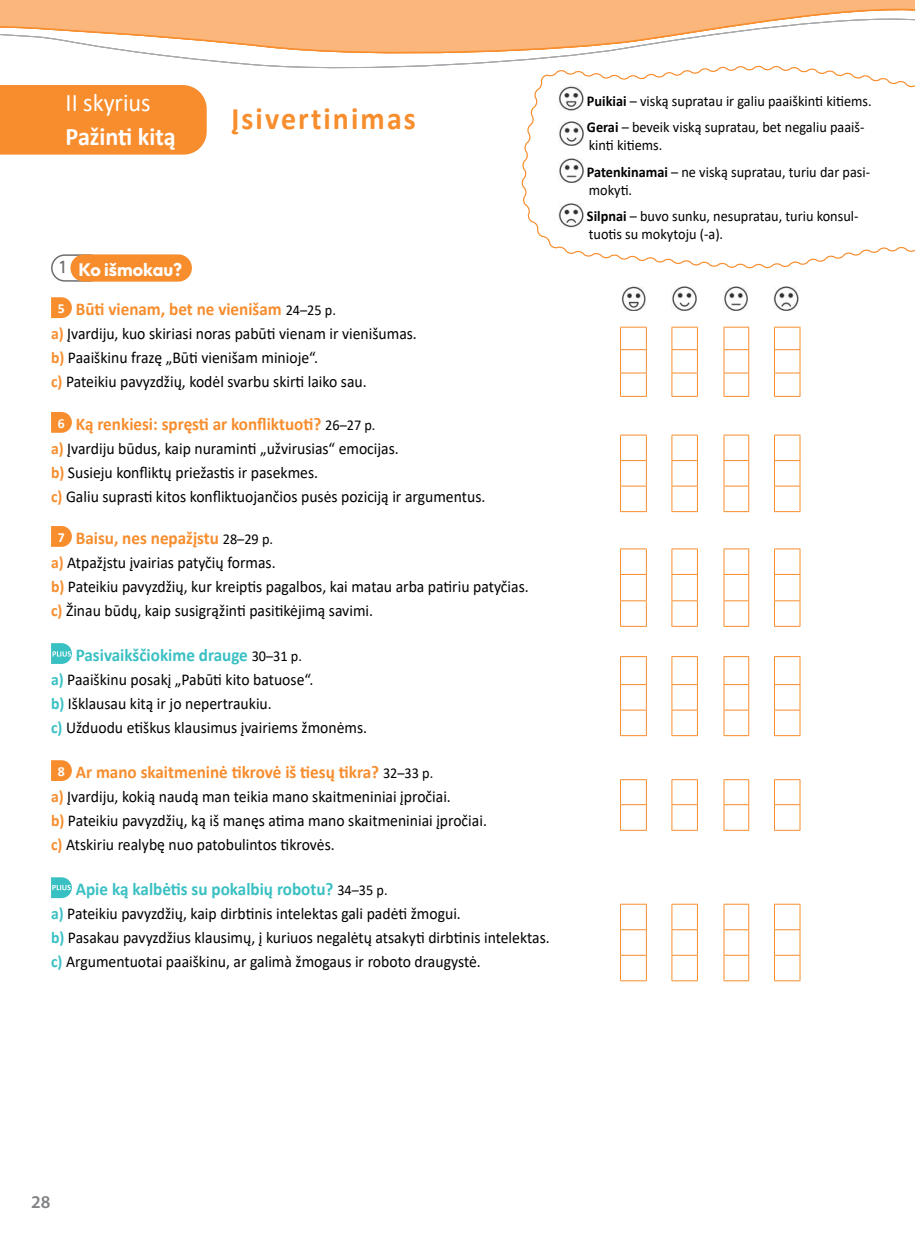
<style>
.page{position:relative;width:915px;height:1234px;background:#fff}
.page>*{position:absolute;margin:0;border:0;box-sizing:border-box;transform-origin:0 0}
.t1{font:700 31.5px "Calibri";letter-spacing:.07em;color:#f78d2d;scale:.95 1}
.t2{font:700 25.35px "Calibri";color:#fff;scale:.95 1}
.t3{font:25.35px "Calibri";color:#fff;scale:.95 1}
.t4{font:700 18px "Calibri";color:#f78d2d;scale:.95 1}
.t5{font:700 18px "Calibri";color:#39c0c3;scale:.95 1}
.t6{font:700 18px "Outfit";color:#fff}
.t7{font:600 18px "Myriad Pro";color:#808285}
.t8{font:16.5px/24px "Calibri";color:#000;scale:.95 1}
.t9{font:15px/26.5px "Calibri";color:#000;scale:.95 1}
.s1{font-family:"Autour One";font-weight:400;font-size:15.3px;color:#6d6e71}
.s2{font-size:13.8px;color:#fff}
.s3{font-weight:400;font-size:15px;color:#000}
.s4{font-weight:700;color:#f78d2d}
.s5{font-weight:700;color:#39c0c3}
.s6{font-weight:700}
</style>
<div class="page">
<div style="left:0;top:85px;width:207px;height:70px;background:#f78d2d"></div>
<svg style="left:0;top:0;width:914px;height:69px"></svg>
<div style="left:51px;top:254px;width:52px;height:27px;border:2px solid #6d6e71;border-radius:13px"></div>
<div style="left:70px;top:254px;width:122px;height:27px;background:#f78d2d;border-radius:14px"></div>
<svg style="left:51px;top:297px;width:21px;height:21px"></svg>
<svg style="left:51px;top:412px;width:21px;height:20px"></svg>
<svg style="left:51px;top:526px;width:21px;height:20px"></svg>
<svg style="left:51px;top:760px;width:21px;height:20px"></svg>
<svg style="left:723px;top:327px;width:26px;height:70px"></svg>
<svg style="left:774px;top:327px;width:26px;height:70px"></svg>
<svg style="left:671px;top:327px;width:26px;height:70px"></svg>
<svg style="left:620px;top:327px;width:26px;height:70px"></svg>
<svg style="left:723px;top:434px;width:26px;height:78px"></svg>
<svg style="left:620px;top:434px;width:26px;height:78px"></svg>
<svg style="left:671px;top:434px;width:26px;height:78px"></svg>
<svg style="left:774px;top:434px;width:26px;height:78px"></svg>
<svg style="left:774px;top:548px;width:26px;height:79px"></svg>
<svg style="left:723px;top:548px;width:26px;height:79px"></svg>
<svg style="left:671px;top:548px;width:26px;height:79px"></svg>
<svg style="left:620px;top:548px;width:26px;height:79px"></svg>
<svg style="left:774px;top:656px;width:26px;height:80px"></svg>
<svg style="left:723px;top:656px;width:26px;height:80px"></svg>
<svg style="left:671px;top:656px;width:26px;height:80px"></svg>
<svg style="left:620px;top:656px;width:26px;height:80px"></svg>
<svg style="left:774px;top:779px;width:26px;height:51px"></svg>
<svg style="left:774px;top:903px;width:26px;height:78px"></svg>
<svg style="left:723px;top:779px;width:26px;height:51px"></svg>
<svg style="left:723px;top:903px;width:26px;height:78px"></svg>
<svg style="left:671px;top:779px;width:26px;height:51px"></svg>
<svg style="left:671px;top:903px;width:26px;height:78px"></svg>
<svg style="left:620px;top:779px;width:26px;height:51px"></svg>
<svg style="left:620px;top:903px;width:26px;height:78px"></svg>
<img style="left:724px;top:286px;width:24px;height:24px">
<img style="left:773px;top:286px;width:25px;height:24px">
<img style="left:621px;top:286px;width:25px;height:24px">
<img style="left:671px;top:286px;width:25px;height:24px">
<svg style="left:51px;top:877px;width:21px;height:20px"></svg>
<svg style="left:51px;top:643px;width:21px;height:20px"></svg>
<svg style="left:520px;top:64px;width:394px;height:205px"></svg>
<h2 class="t3" style="left:66px;top:85px;width:91px">II skyrius</h2>
<h2 class="t2" style="left:66px;top:119px;width:117px">Pažinti kitą</h2>
<h1 class="t1" style="left:231px;top:96px;width:195px">Įsivertinimas</h1>
<p class="t6" style="left:59px;top:257px;width:124px"><span class="s1">1</span> Ko išmokau?</p>
<p class="t4" style="left:58px;top:296px;width:294px"><span class="s2">5</span> Būti vienam, bet ne vienišam <span class="s3">24–25 p.</span></p>
<p class="t8" style="left:51px;top:321px;width:386px"><span class="s4">a)</span> Įvardiju, kuo skiriasi noras pabūti vienam ir vienišumas. <span class="s4">b)</span> Paaiškinu frazę „Būti vienišam minioje“.<br><span class="s4">c)</span> Pateikiu pavyzdžių, kodėl svarbu skirti laiko sau.</p>
<p class="t4" style="left:58px;top:411px;width:335px"><span class="s2">6</span> Ką renkiesi: spręsti ar konfliktuoti? <span class="s3">26–27 p.</span></p>
<p class="t8" style="left:51px;top:436px;width:458px"><span class="s4">a)</span> Įvardiju būdus, kaip nuraminti „užvirusias“ emocijas.<br><span class="s4">b)</span> Susieju konfliktų priežastis ir pasekmes.<br><span class="s4">c)</span> Galiu suprasti kitos konfliktuojančios pusės poziciją ir argumentus.</p>
<p class="t4" style="left:58px;top:525px;width:228px"><span class="s2">7</span> Baisu, nes nepažįstu <span class="s3">28–29 p.</span></p>
<p class="t8" style="left:51px;top:550px;width:504px"><span class="s4">a)</span> Atpažįstu įvairias patyčių formas.<br><span class="s4">b)</span> Pateikiu pavyzdžių, kur kreiptis pagalbos, kai matau arba patiriu patyčias. <span class="s4">c)</span> Žinau būdų, kaip susigrąžinti pasitikėjimą savimi.</p>
<p class="t5" style="left:76px;top:642px;width:240px">Pasivaikščiokime drauge <span class="s3">30–31 p.</span></p>
<p class="t8" style="left:51px;top:667px;width:334px"><span class="s5">a)</span> Paaiškinu posakį „Pabūti kito batuose“.<br><span class="s5">b)</span> Išklausau kitą ir jo nepertraukiu.<br><span class="s5">c)</span> Užduodu etiškus klausimus įvairiems žmonėms.</p>
<p class="t4" style="left:58px;top:759px;width:396px"><span class="s2">8</span> Ar mano skaitmeninė tikrovė iš tiesų tikra? <span class="s3">32–33 p.</span></p>
<p class="t8" style="left:51px;top:784px;width:460px"><span class="s4">a)</span> Įvardiju, kokią naudą man teikia mano skaitmeniniai įpročiai.<br><span class="s4">b)</span> Pateikiu pavyzdžių, ką iš manęs atima mano skaitmeniniai įpročiai. <span class="s4">c)</span> Atskiriu realybę nuo patobulintos tikrovės.</p>
<p class="t5" style="left:76px;top:876px;width:330px">Apie ką kalbėtis su pokalbių robotu? <span class="s3">34–35 p.</span></p>
<p class="t8" style="left:51px;top:901px;width:526px"><span class="s5">a)</span> Pateikiu pavyzdžių, kaip dirbtinis intelektas gali padėti žmogui.<br><span class="s5">b)</span> Pasakau pavyzdžius klausimų, į kuriuos negalėtų atsakyti dirbtinis intelektas. <span class="s5">c)</span> Argumentuotai paaiškinu, ar galimà žmogaus ir roboto draugystė.</p>
<p class="t9" style="left:586px;top:87px;width:301px"><span class="s6">Puikiai</span> – viską supratau ir galiu paaiškinti kitiems.<br><span class="s6">Gerai</span> – beveik viską supratau, bet negaliu paaiš-</p>
<p class="t9" style="left:586px;top:131px;width:299px">kinti kitiems.<br><span class="s6">Patenkinamai</span> – ne viską supratau, turiu dar pasi-</p>
<p class="t9" style="left:586px;top:176px;width:287px">mokyti.<br><span class="s6">Silpnai</span> – buvo sunku, nesupratau, turiu konsul-</p>
<p class="t9" style="left:588px;top:220px;width:143px">tuotis su mokytoju (-a).</p>
<p class="t7" style="left:31px;top:1189px;width:21px">28</p>
</div>
